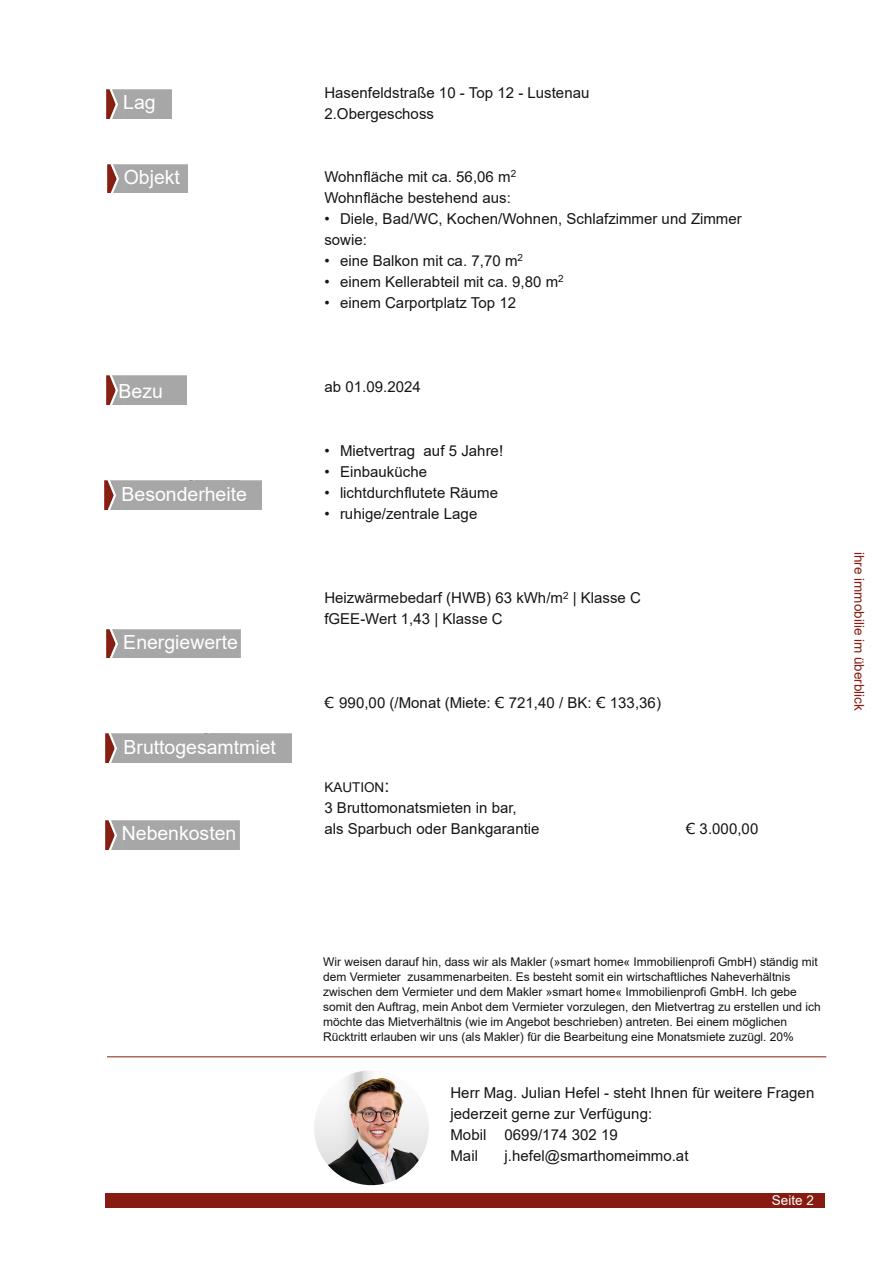
<style>
.page{position:relative;width:893px;height:1263px;background:#fff}
.page>*{position:absolute;margin:0;border:0;box-sizing:border-box;transform-origin:0 0}
.t1{font:19.5px "Arial";color:#fff}
.t2{font:15px/21px "Arial";letter-spacing:.005em;color:#171513}
.t3{font:13.5px "Arial";color:#871b11}
.t4{font:13.5px "Arial";color:#171513}
.t5{font:13.5px "Arial";color:#fff}
.t6{font:12px/15px "Arial";color:#171513}
.s1{font-family:"Verdana"}
.s2{font-size:18px}
</style>
<div class="page">
<div style="left:105px;top:1193px;width:720px;height:15px;background:#871b11"></div>
<img style="left:107px;top:90px;width:64px;height:28px">
<img style="left:107px;top:165px;width:81px;height:28px">
<img style="left:106px;top:376px;width:80px;height:28px">
<div style="left:105px;top:481px;width:134px;height:28px;background:#a7a7a7"></div>
<img style="left:105px;top:734px;width:134px;height:28px">
<img style="left:105px;top:821px;width:134px;height:28px">
<img style="left:107px;top:629px;width:134px;height:29px">
<img style="left:314px;top:1070px;width:115px;height:115px;border-radius:50%">
<hr style="left:107px;top:1056px;width:719px;height:1px;background:#871b11">
<h1 class="t1" style="left:123px;top:92px;width:34px">Lag</h1>
<h1 class="t1" style="left:124px;top:167px;width:58px">Objekt</h1>
<h1 class="t1" style="left:119px;top:381px;width:46px">Bezu</h1>
<h1 class="t1" style="left:122px;top:483px;width:127px">Besonderheite</h1>
<h1 class="t1" style="left:123px;top:631px;width:116px">Energiewerte</h1>
<h1 class="t1" style="left:123px;top:736px;width:154px">Bruttogesamtmiet</h1>
<h1 class="t1" style="left:122px;top:822px;width:116px">Nebenkosten</h1>
<p class="t2" style="left:324px;top:82px;width:267px">Hasenfeldstraße 10 - Top 12 - Lustenau<br>2.Obergeschoss</p>
<p class="t2" style="left:324px;top:166px;width:193px">Wohnfläche mit ca. 56,06 m<sup>2<br></sup>Wohnfläche bestehend aus:</p>
<p class="t2" style="left:324px;top:208px;width:419px">• Diele, Bad/WC, Kochen/Wohnen, Schlafzimmer und Zimmer sowie:</p>
<p class="t2" style="left:324px;top:250px;width:200px">• eine Balkon mit ca. 7,70 m<sup>2</sup></p>
<p class="t2" style="left:324px;top:271px;width:241px">• einem Kellerabteil mit ca. 9,80 m<sup>2</sup></p>
<p class="t2" style="left:324px;top:292px;width:193px">• einem Carportplatz Top 12</p>
<p class="t2" style="left:324px;top:376px;width:98px">ab 01.09.2024</p>
<p class="t2" style="left:324px;top:441px;width:180px">• Mietvertrag auf 5 Jahre!</p>
<p class="t2" style="left:324px;top:462px;width:104px">• Einbauküche</p>
<p class="t2" style="left:324px;top:483px;width:175px">• lichtdurchflutete Räume</p>
<p class="t2" style="left:324px;top:504px;width:154px">• ruhige/zentrale Lage</p>
<p class="t2" style="left:324px;top:588px;width:318px">Heizwärmebedarf (HWB) 63 kWh/m<sup>2</sup> | Klasse C fGEE-Wert 1,43 | Klasse C</p>
<p class="t2" style="left:324px;top:693px;width:338px"><span class="s1">€</span> 990,00 (/Monat (Miete: <span class="s1">€</span> 721,40 / BK: <span class="s1">€</span> 133,36)</p>
<p class="t4" style="left:324px;top:780px;width:66px">KAUTION<span class="s2">:</span></p>
<p class="t2" style="left:324px;top:798px;width:217px">3 Bruttomonatsmieten in bar, als Sparbuch oder Bankgarantie</p>
<p class="t2" style="left:686px;top:819px;width:74px"><span class="s1">€</span> 3.000,00</p>
<p class="t3" style="left:867px;top:552px;width:160px;rotate:90deg">ihre immobilie im überblick</p>
<p class="t6" style="left:323px;top:954px;width:499px">Wir weisen darauf hin, dass wir als Makler (»smart home« Immobilienprofi GmbH) ständig mit dem Vermieter zusammenarbeiten. Es besteht somit ein wirtschaftliches Naheverhältnis zwischen dem Vermieter und dem Makler »smart home« Immobilienprofi GmbH. Ich gebe somit den Auftrag, mein Anbot dem Vermieter vorzulegen, den Mietvertrag zu erstellen und ich möchte das Mietverhältnis (wie im Angebot beschrieben) antreten. Bei einem möglichen Rücktritt erlauben wir uns (als Makler) für die Bearbeitung eine Monatsmiete zuzügl. 20%</p>
<p class="t2" style="left:450px;top:1082px;width:365px">Herr Mag. Julian Hefel - steht Ihnen für weitere Fragen jederzeit gerne zur Verfügung:<br>Mobil 0699/174 302 19<br>Mail</p>
<p class="t2" style="left:504px;top:1145px;width:186px">j.hefel@smarthomeimmo.at</p>
<p class="t5" style="left:772px;top:1192px;width:44px">Seite 2</p>
</div>
